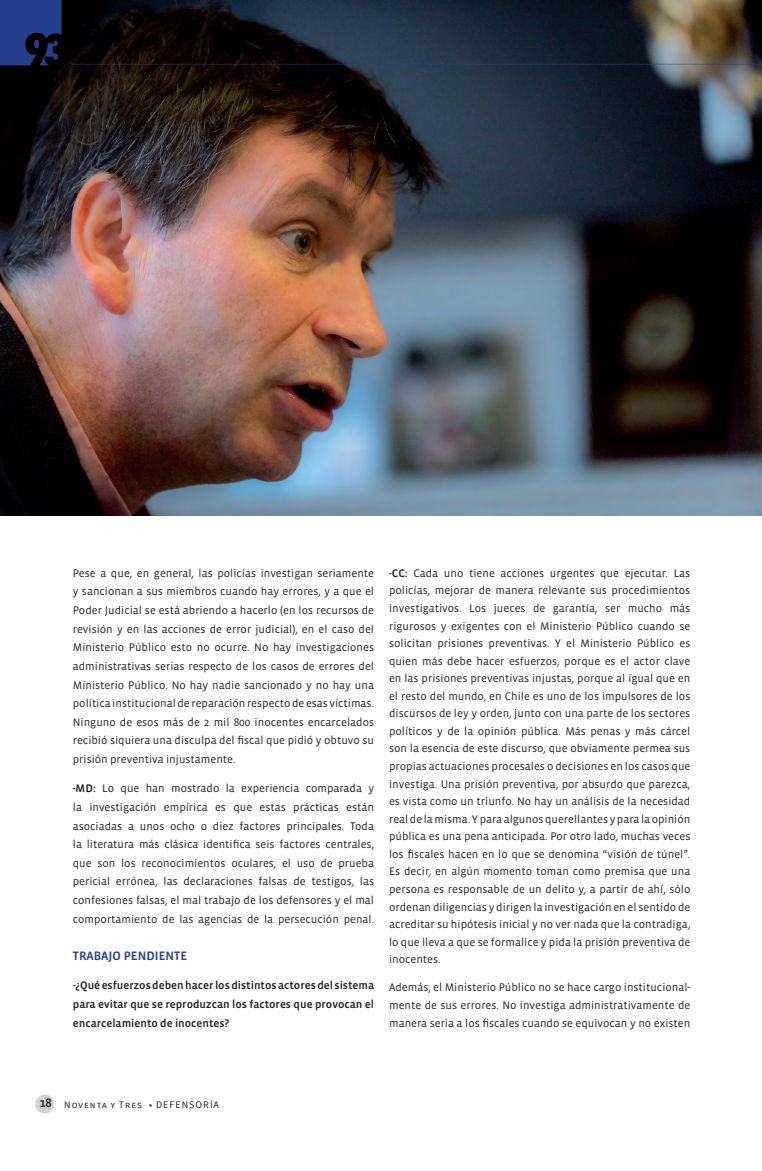
<style>
.page{position:relative;width:762px;height:1171px;background:#fff}
.page>*{position:absolute;margin:0;border:0;box-sizing:border-box;transform-origin:0 0}
.t1{font:12.5px "Vista Sans Med";color:#253f8e}
.t2{font:11.25px/17.5px "Vista Sans";color:#231f20;text-align:justify}
.t3{font:11.25px/18.6px "Vista Sans Med";color:#231f20;text-align:justify}
.t4{font:10px "Source Sans Pro";letter-spacing:.1em;color:#231f20}
.s1{font-family:"Vista Sans Med"}
.s2{font-family:"Vista Sans Med";font-size:12.5px}
</style>
<div class="page">
<div style="left:35px;top:1094px;width:19px;height:19px;background:#d1d2d4;border-radius:50%"></div>
<img style="left:0;top:0;width:762px;height:515px">
<hr style="left:72px;top:64px;width:690px;height:1px;background:#253f8e">
<svg style="left:0;top:0;width:62px;height:65px;background:#1d3170"></svg>
<p class="t2" style="left:73px;top:564px;width:303px;line-height:18.6px">Pese a que, en general, las policías investigan seriamente y sancionan a sus miembros cuando hay errores, y a que el Poder Judicial se está abriendo a hacerlo (en los recursos de revisión y en las acciones de error judicial), en el caso del Ministerio Público esto no ocurre. No hay investigaciones administrativas serias respecto de los casos de errores del Ministerio Público. No hay nadie sancionado y no hay una política institucional de reparación respecto de esas víctimas.<br>Ninguno de esos más de 2 mil 800 inocentes encarcelados recibió siquiera una disculpa del fiscal que pidió y obtuvo su prisión preventiva injustamente.</p>
<p class="t2" style="left:73px;top:779px;width:303px;line-height:18.6px"><span class="s1">-MD:</span> Lo que han mostrado la experiencia comparada y la investigación empírica es que estas prácticas están asociadas a unos ocho o diez factores principales. Toda la literatura más clásica identifica seis factores centrales, que son los reconocimientos oculares, el uso de prueba pericial errónea, las declaraciones falsas de testigos, las confesiones falsas, el mal trabajo de los defensores y el mal comportamiento de las agencias de la persecución penal.</p>
<p class="t1" style="left:73px;top:949px;width:116px">TRABAJO PENDIENTE</p>
<p class="t3" style="left:73px;top:976px;width:303px">-¿Qué esfuerzos deben hacer los distintos actores del sistema para evitar que se reproduzcan los factores que provocan el encarcelamiento de inocentes?</p>
<p class="t2" style="left:389px;top:564px;width:303px"><span class="s1">-CC:</span> Cada uno tiene acciones urgentes que ejecutar. Las policías, mejorar de manera relevante sus procedimientos investigativos. Los jueces de garantía, ser mucho más rigurosos y exigentes con el Ministerio Público cuando se solicitan prisiones preventivas. Y el Ministerio Público es quien más debe hacer esfuerzos, porque es el actor clave en las prisiones preventivas injustas, porque al igual que en el resto del mundo, en Chile es uno de los impulsores de los discursos de ley y orden, junto con una parte de los sectores políticos y de la opinión pública. Más penas y más cárcel son la esencia de este discurso, que obviamente permea sus propias actuaciones procesales o decisiones en los casos que investiga. Una prisión preventiva, por absurdo que parezca, es vista como un triunfo. No hay un análisis de la necesidad real de la misma. Y para algunos querellantes y para la opinión pública es una pena anticipada. Por otro lado, muchas veces los fiscales hacen en lo que se denomina “visión de túnel”.<br>Es decir, en algún momento toman como premisa que una persona es responsable de un delito y, a partir de ahí, sólo ordenan diligencias y dirigen la investigación en el sentido de acreditar su hipótesis inicial y no ver nada que la contradiga, lo que lleva a que se formalice y pida la prisión preventiva de inocentes.</p>
<p class="t2" style="left:389px;top:978px;width:303px">Además, el Ministerio Público no se hace cargo institucional&shy;mente de sus errores. No investiga administrativamente de manera seria a los fiscales cuando se equivocan y no existen</p>
<p class="t4" style="left:39px;top:1097px;width:181px"><span class="s2">18</span> Noventa y Tres • DEFENSORÍA</p>
</div>
